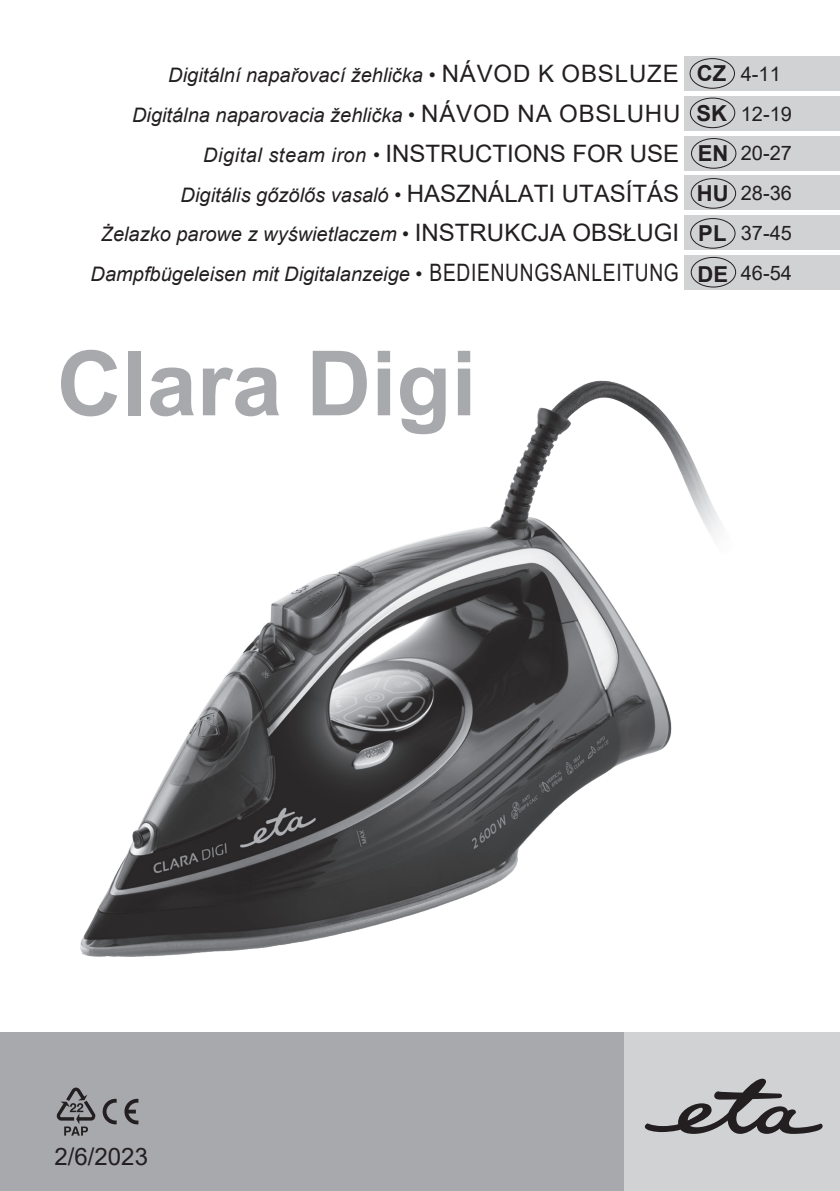
<style>
.page{position:relative;width:840px;height:1191px;background:#fff}
.page>*{position:absolute;margin:0;border:0;box-sizing:border-box;transform-origin:0 0}
.t1{font:700 90px "Arial";color:#a8a9ad}
.Normální{font:24px "Arial";color:#231f20}
.obsah{font:700 22px "Arial";color:#231f20}
.Normální-2{font:italic 20px "Arial";color:#231f20}
.Normální-3{font:20px "Arial";color:#231f20}
.s1{font-style:normal;font-size:24px}
.s2{font-style:italic;font-size:20px}
.s3{font-size:20px}
.s4{font-style:normal}
</style>
<div class="page">
<img style="left:80px;top:380px;width:642px;height:577px">
<div style="left:0;top:1032px;width:839px;height:159px;background:#a8a9ad"></div>
<div style="left:624px;top:1032px;width:215px;height:159px;background:#d1d2d4"></div>
<svg style="left:644px;top:1078px;width:178px;height:55px"></svg>
<svg style="left:124px;top:1098px;width:14px;height:26px"></svg>
<svg style="left:103px;top:1098px;width:14px;height:26px"></svg>
<svg style="left:57px;top:1087px;width:39px;height:48px"></svg>
<div style="left:684px;top:57px;width:155px;height:34px;background:#d1d2d4"></div>
<div style="left:684px;top:96px;width:155px;height:34px;background:#d1d2d4"></div>
<div style="left:684px;top:176px;width:155px;height:34px;background:#d1d2d4"></div>
<div style="left:684px;top:215px;width:155px;height:34px;background:#d1d2d4"></div>
<div style="left:684px;top:136px;width:155px;height:34px;background:#d1d2d4"></div>
<div style="left:684px;top:255px;width:155px;height:34px;background:#d1d2d4"></div>
<div style="left:690px;top:138px;width:46px;height:31px;border:1px solid #231f20;border-radius:50%"></div>
<div style="left:690px;top:178px;width:45px;height:31px;border:1px solid #231f20;border-radius:50%"></div>
<div style="left:690px;top:257px;width:45px;height:30px;border:1px solid #231f20;border-radius:50%"></div>
<div style="left:689px;top:58px;width:45px;height:31px;border:1px solid #231f20;border-radius:50%"></div>
<div style="left:689px;top:98px;width:45px;height:30px;border:1px solid #231f20;border-radius:50%"></div>
<div style="left:689px;top:218px;width:46px;height:31px;border:1px solid #231f20;border-radius:50%"></div>
<p class="Normální-2" style="left:168px;top:62px;width:511px">Digitální napařovací žehlička • <span class="s1">NÁVOD K OBSLUZE</span></p>
<p class="Normální-3" style="left:740px;top:60px;width:42px">4-11</p>
<p class="Normální-2" style="left:132px;top:102px;width:549px">Digitálna naparovacia žehlička • <span class="s1">NÁVOD NA OBSLUHU</span></p>
<p class="Normální-3" style="left:740px;top:100px;width:53px">12-19</p>
<p class="obsah" style="left:696px;top:58px;width:31px">CZ</p>
<p class="obsah" style="left:696px;top:97px;width:32px">SK</p>
<p class="Normální" style="left:203px;top:137px;width:477px"><span class="s2">Digital steam iron</span> <span class="s3">•</span> INSTRUCTIONS FOR USE</p>
<p class="Normální-3" style="left:740px;top:140px;width:53px">20-27</p>
<p class="obsah" style="left:697px;top:138px;width:32px">EN</p>
<p class="obsah" style="left:696px;top:178px;width:33px">HU</p>
<p class="Normální-2" style="left:180px;top:182px;width:500px">Digitális gőzölős vasaló <span class="s4">•</span> <span class="s1">HASZNÁLATI UTASÍTÁS</span></p>
<p class="Normální-3" style="left:740px;top:179px;width:53px">28-36</p>
<p class="Normální-2" style="left:101px;top:221px;width:579px">Żelazko parowe z wyświetlaczem • <span class="s1">INSTRUKCJA OBSŁUGI</span></p>
<p class="Normální-3" style="left:740px;top:219px;width:53px">37-45</p>
<p class="obsah" style="left:698px;top:218px;width:30px">PL</p>
<p class="Normální-2" style="left:91px;top:261px;width:589px">Dampfbügeleisen mit Digitalanzeige • <span class="s1">BEDIENUNGSANLEITUNG</span></p>
<p class="Normální-3" style="left:740px;top:259px;width:53px">46-54</p>
<p class="obsah" style="left:697px;top:259px;width:32px">DE</p>
<p class="t1" style="left:57px;top:320px;width:421px">Clara Digi</p>
<p class="Normální" style="left:54px;top:1140px;width:95px">2/6/2023</p>
</div>
